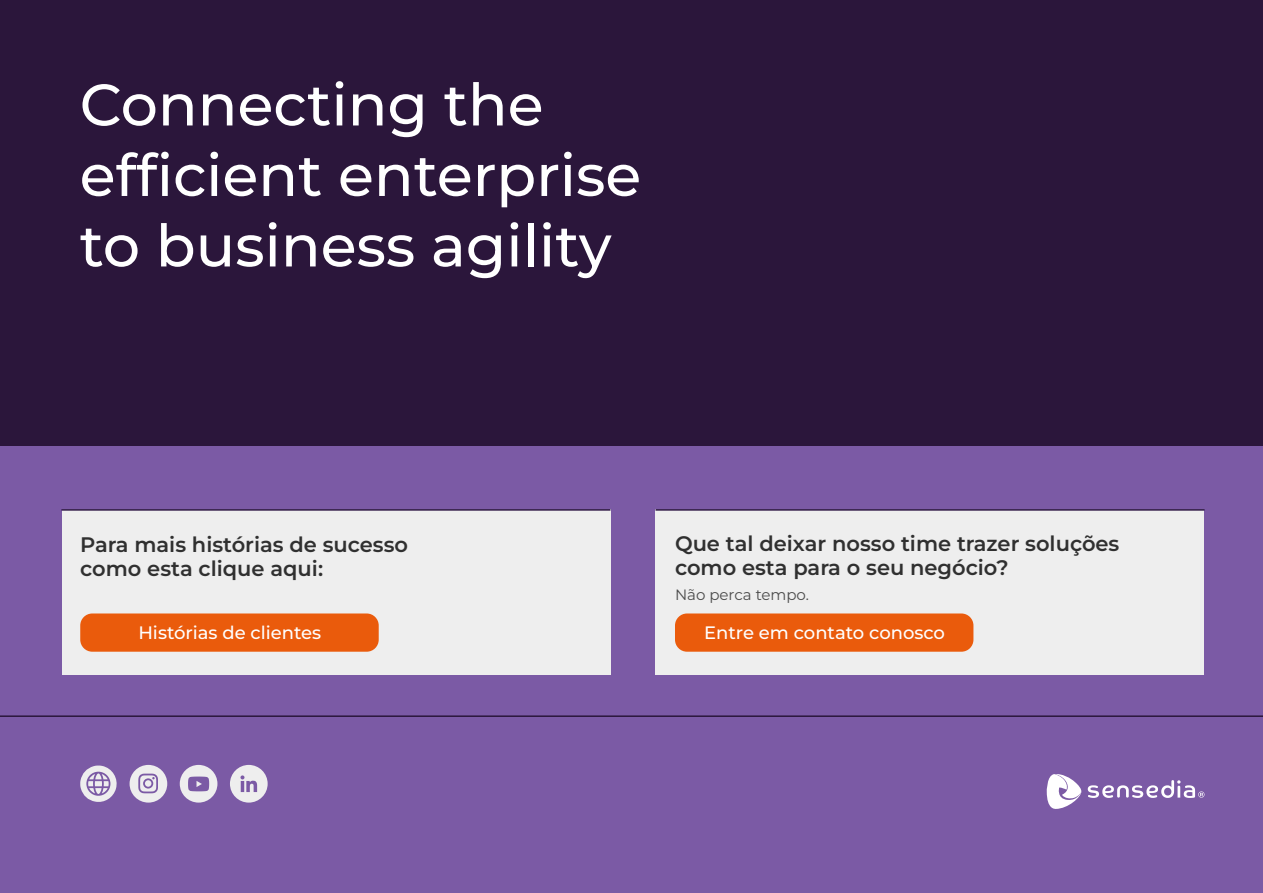
<style>
.page{position:relative;width:1263px;height:893px;background:#fff}
.page>*{position:absolute;margin:0;border:0;box-sizing:border-box;transform-origin:0 0}
.t1{font:500 58.5px/70.5px "Montserrat";color:#fff}
.t2{font:600 21px/24px "Montserrat";color:#303030}
.t3{font:500 18px "Montserrat";color:#fff}
.t4{font:15px "Montserrat";color:#4c4c4c}
</style>
<div class="page">
<div style="left:0;top:0;width:1263px;height:717px;background:#2b163b"></div>
<div style="left:0;top:446px;width:1263px;height:447px;background:#7b5aa5"></div>
<div style="left:655px;top:510px;width:549px;height:165px;background:#eee"></div>
<svg style="left:1047px;top:774px;width:34px;height:35px"></svg>
<svg style="left:1088px;top:780px;width:116px;height:18px"></svg>
<hr style="left:0;top:715px;width:1263px;height:2px;background:#2b163b">
<div style="left:675px;top:613px;width:298px;height:39px;background:#ea5b0c;border-radius:12px"></div>
<div style="left:62px;top:510px;width:548px;height:165px;background:#eee"></div>
<div style="left:80px;top:613px;width:299px;height:39px;background:#ea5b0c;border-radius:12px"></div>
<svg style="left:80px;top:765px;width:37px;height:37px"></svg>
<svg style="left:130px;top:765px;width:37px;height:38px"></svg>
<svg style="left:180px;top:765px;width:37px;height:38px"></svg>
<svg style="left:230px;top:765px;width:38px;height:38px"></svg>
<hr style="left:62px;top:509px;width:548px;height:2px;background:#230b3c">
<hr style="left:655px;top:509px;width:549px;height:2px;background:#230b3c">
<h1 class="t1" style="left:80px;top:68px;width:563px">Connecting the efficient enterprise to business agility</h1>
<p class="t2" style="left:80px;top:532px;width:329px">Para mais histórias de sucesso como esta clique aqui:</p>
<p class="t3" style="left:138px;top:621px;width:184px">Histórias de clientes</p>
<p class="t2" style="left:675px;top:531px;width:446px">Que tal deixar nosso time trazer soluções como esta para o seu negócio?</p>
<p class="t4" style="left:675px;top:584px;width:135px">Não perca tempo.</p>
<p class="t3" style="left:704px;top:621px;width:242px">Entre em contato conosco</p>
</div>
